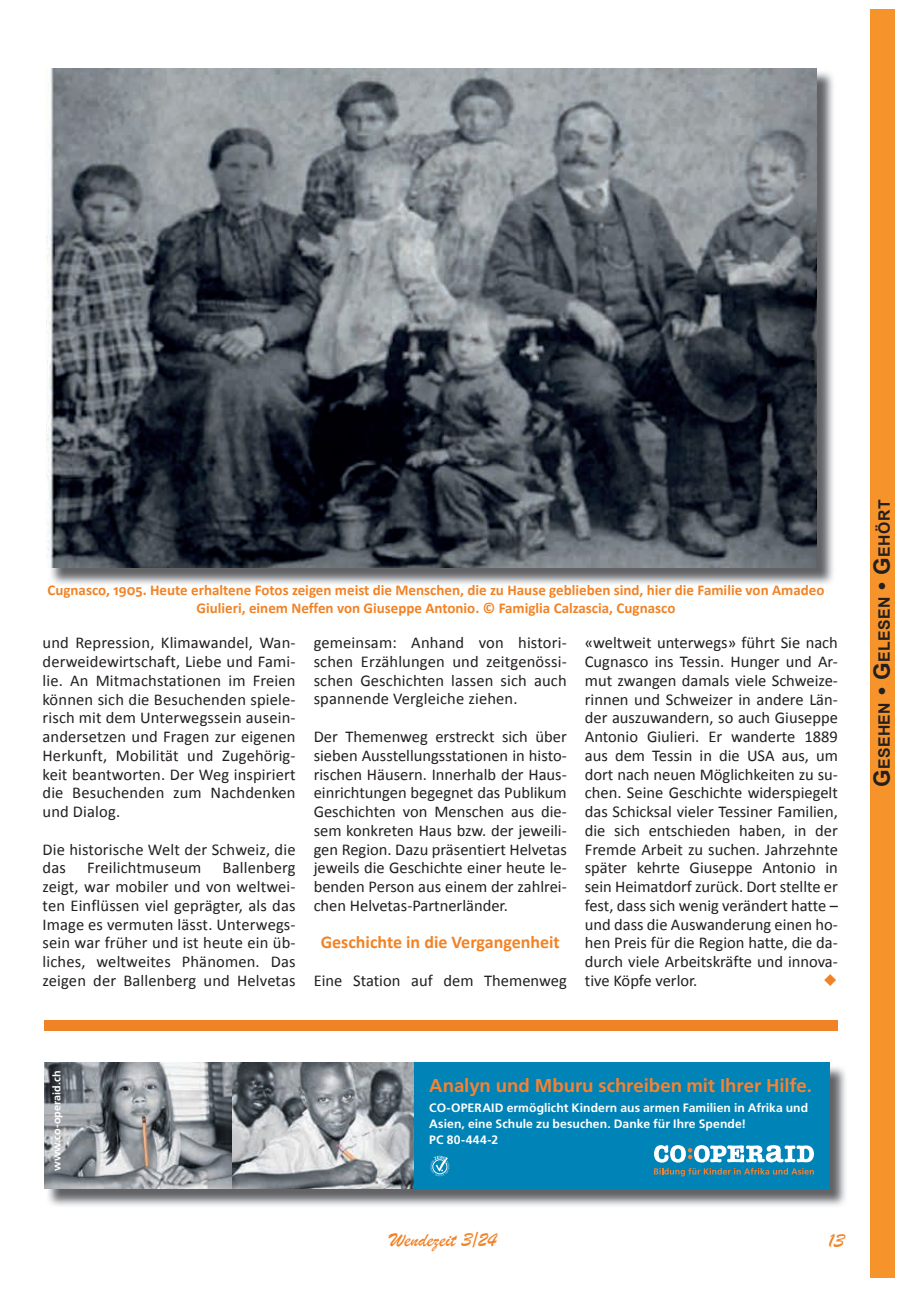
<style>
.page{position:relative;width:906px;height:1289px;background:#fff}
.page>*{position:absolute;margin:0;border:0;box-sizing:border-box;transform-origin:0 0}
.t1{font:21px "Brush Script";color:#f18327}
.t2{font:700 18.6px "Frutiger LT Std";letter-spacing:-.005em;color:#f48232}
.t3{font:700 18px "Calibri";color:#f18327}
.t4{font:16.5px/18.8px "Calibri";letter-spacing:.01em;color:#231f20;text-align:justify}
.t5{font:16.5px "Monotype Sorts";color:#f18327}
.t6{font:700 15.75px "Arial";letter-spacing:.03em;color:#231f20}
.t7{font:700 15px/18px "Calibri";color:#f18327;text-align:center}
.t8{font:700 12.15px/16.2px "Frutiger LT Std";letter-spacing:.005em;color:#fff}
.t9{font:700 10.8px "Frutiger LT Std";letter-spacing:.005em;color:#fff}
.s1{font-size:22.5px}
</style>
<div class="page">
<div style="left:870px;top:9px;width:24px;height:1268px;background:#f7932b"></div>
<img style="left:51px;top:70px;width:782px;height:514px">
<img style="left:47px;top:68px;width:769px;height:500px">
<div style="left:44px;top:1019px;width:794px;height:11px;background:#f18327"></div>
<img style="left:47px;top:1064px;width:799px;height:142px">
<img style="left:44px;top:1062px;width:188px;height:126px">
<div style="left:414px;top:1062px;width:415px;height:126px;background:#0083b6"></div>
<svg style="left:654px;top:1145px;width:160px;height:31px"></svg>
<svg style="left:232px;top:1062px;width:182px;height:126px;background:#969a9e"></svg>
<svg style="left:430px;top:1155px;width:19px;height:21px"></svg>
<p class="t7" style="left:47px;top:580px;width:778px">Cugnasco, 1905. Heute erhaltene Fotos zeigen meist die Menschen, die zu Hause geblieben sind, hier die Familie von Amadeo<br>Giulieri, einem Neffen von Giuseppe Antonio. © Famiglia Calzascia, Cugnasco</p>
<p class="t4" style="left:43px;top:633px;width:255px">und Repression, Klima wandel, Wan&shy;derweidewirtschaft, Liebe und Fami&shy;lie. An Mitmachstationen im Freien können sich die Besuchenden spiele&shy;risch mit dem Unterwegssein ausein&shy;andersetzen und Fragen zur eigenen Herkunft, Mobilität und Zugehörig&shy;keit beantworten. Der Weg inspiriert die Besuchenden zum Nachdenken und Dialog.</p>
<p class="t4" style="left:43px;top:839px;width:255px">Die historische Welt der Schweiz, die das</p>
<p class="t4" style="left:43px;top:858px;width:255px;text-indent:180px">Ballenberg zeigt, war mobiler und von weltwei&shy;ten Einflüssen viel geprägter, als das Image es vermuten lässt. Unterwegs&shy;sein war früher und ist heute ein üb&shy;liches, weltweites Phänomen. Das zeigen der Ballenberg und Helvetas</p>
<p class="t4" style="left:87px;top:858px;width:116px">Freilichtmuseum</p>
<p class="t4" style="left:314px;top:633px;width:254px">gemeinsam: Anhand von histori&shy;schen Erzählungen und zeitgenössi&shy;schen Geschichten lassen sich auch spannende Vergleiche ziehen.</p>
<p class="t4" style="left:314px;top:727px;width:255px">Der Themenweg erstreckt sich über sieben Ausstellungsstationen in histo&shy;rischen Häusern. Innerhalb der Haus&shy;einrichtungen begegnet das Publikum Geschichten von Menschen aus die&shy;sem konkreten Haus bzw. der jeweili&shy;gen Region. Dazu präsentiert Helvetas jeweils die Geschichte einer heute le&shy;benden Person aus einem der zahlrei&shy;chen Helvetas-Partnerländer.</p>
<p class="t3" style="left:321px;top:931px;width:241px">Geschichte in die Vergangenheit</p>
<p class="t4" style="left:314px;top:971px;width:255px">Eine Station auf dem Themenweg</p>
<p class="t4" style="left:585px;top:633px;width:255px">«weltweit unterwegs» führt Sie nach Cugnasco ins Tessin. Hunger und Ar&shy;mut zwangen damals viele Schweize&shy;rinnen und Schweizer in andere Län&shy;der auszuwandern, so auch Giuseppe Antonio Giu lieri. Er wanderte 1889 aus dem Tessin in die USA aus, um dort nach neuen Möglichkeiten zu su&shy;chen. Seine Geschichte widerspiegelt das Schicksal vieler Tessiner Familien, die sich entschieden haben, in der Fremde Arbeit zu suchen. Jahrzehnte später kehrte Giuseppe Antonio in sein Heimatdorf zurück. Dort stellte er fest, dass sich wenig verändert hatte – und dass die Auswanderung einen ho&shy;hen Preis für die Region hatte, die da&shy;durch viele Arbeitskräfte und innova&shy;tive Köpfe verlor.</p>
<p class="t5" style="left:824px;top:972px;width:15px">u</p>
<p class="t6" style="left:874px;top:787px;width:289px;rotate:-90deg"><span class="s1">G</span>ESEHEN <span class="s1">• G</span>ELESEN <span class="s1">• G</span>EHÖRT</p>
<p class="t9" style="left:50px;top:1170px;width:102px;rotate:-90deg">www.co-operaid.ch</p>
<p class="t2" style="left:429px;top:1074px;width:384px">Analyn und Mburu schreiben mit Ihrer Hilfe.</p>
<p class="t8" style="left:429px;top:1099px;width:380px">CO-OPERAID ermöglicht Kindern aus armen Familien in Afrika und<br>Asien, eine Schule zu besuchen. Danke für Ihre Spende!<br>PC 80-444-2</p>
<p class="t1" style="left:389px;top:1226px;width:108px">Wendezeit 3/24</p>
<p class="t1" style="left:828px;top:1227px;width:18px">13</p>
</div>
